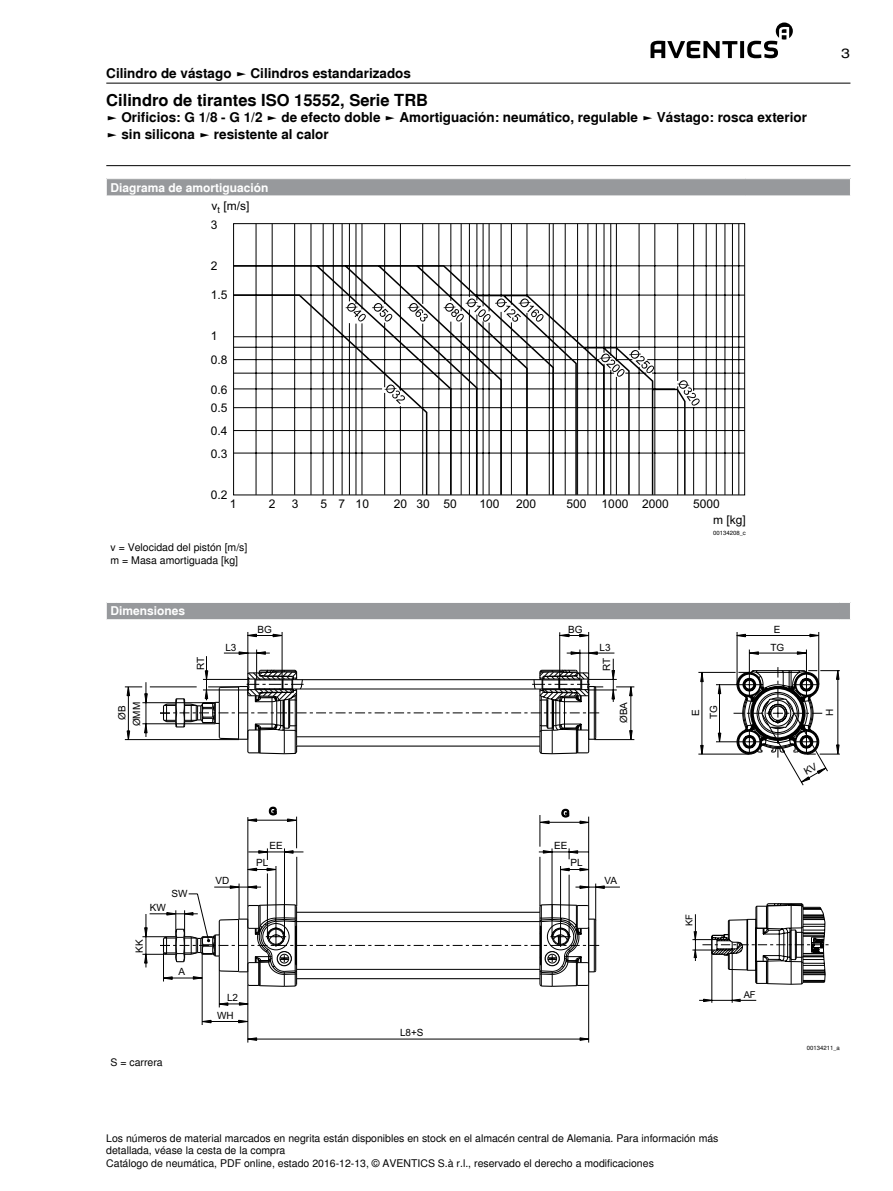
<style>
.page{position:relative;width:893px;height:1191px;background:#fff}
.page>*{position:absolute;margin:0;border:0;box-sizing:border-box;transform-origin:0 0}
.t1{font:700 16.5px "Nimbus Sans Global";color:#000}
.t2{font:700 13.5px/16.5px "Nimbus Sans Global";color:#000}
.t3{font:13.5px "Nimbus Sans Global";color:#000;scale:1.2 1}
.t4{font:12px/24px "Arial";color:#000}
.t5{font:700 12px "Nimbus Sans Global";color:#fff}
.t6{font:10.5px/12.6px "Nimbus Sans Global";color:#000}
.t7{font:9.9px/14.5px "Arial";color:#000;text-align:center}
.t8{font:9.45px "Arial";color:#000}
.t9{font:6px "Nimbus Sans Global";color:#000}
</style>
<div class="page">
<svg style="left:650px;top:23px;width:143px;height:35px"></svg>
<hr style="left:106px;top:83px;width:744px;height:1px;background:#000">
<hr style="left:106px;top:165px;width:744px;height:1px;background:#000">
<div style="left:106px;top:179px;width:744px;height:17px;background:#97999c"></div>
<svg style="left:106px;top:179px;width:1px;height:17px"></svg>
<hr style="left:234px;top:265px;width:511px;height:1px;background:#000">
<hr style="left:234px;top:295px;width:511px;height:1px;background:#000">
<hr style="left:234px;top:336px;width:511px;height:1px;background:#000">
<hr style="left:234px;top:347px;width:511px;height:1px;background:#000">
<hr style="left:647px;top:359px;width:98px;height:1px;background:#000">
<hr style="left:652px;top:373px;width:93px;height:1px;background:#000">
<hr style="left:693px;top:389px;width:52px;height:1px;background:#000">
<hr style="left:234px;top:453px;width:511px;height:1px;background:#000">
<hr style="left:234px;top:407px;width:511px;height:1px;background:#000">
<hr style="left:234px;top:430px;width:511px;height:1px;background:#000">
<hr style="left:256px;top:224px;width:1px;height:271px;background:#000">
<hr style="left:272px;top:224px;width:1px;height:271px;background:#000">
<hr style="left:294px;top:224px;width:1px;height:271px;background:#000">
<hr style="left:311px;top:224px;width:1px;height:271px;background:#000">
<hr style="left:323px;top:224px;width:1px;height:271px;background:#000">
<hr style="left:333px;top:224px;width:1px;height:271px;background:#000">
<hr style="left:342px;top:224px;width:1px;height:271px;background:#000">
<hr style="left:356px;top:224px;width:1px;height:80px;background:#000">
<hr style="left:362px;top:224px;width:1px;height:85px;background:#000">
<hr style="left:384px;top:224px;width:1px;height:80px;background:#000">
<hr style="left:349px;top:224px;width:1px;height:77px;background:#000">
<hr style="left:422px;top:224px;width:1px;height:80px;background:#000">
<hr style="left:439px;top:224px;width:1px;height:271px;background:#000">
<hr style="left:400px;top:224px;width:1px;height:167px;background:#000">
<hr style="left:451px;top:224px;width:1px;height:77px;background:#000">
<hr style="left:461px;top:224px;width:1px;height:87px;background:#000">
<hr style="left:469px;top:224px;width:1px;height:73px;background:#000">
<hr style="left:477px;top:224px;width:1px;height:76px;background:#000">
<hr style="left:483px;top:224px;width:1px;height:82px;background:#000">
<hr style="left:489px;top:224px;width:1px;height:87px;background:#000">
<hr style="left:501px;top:224px;width:1px;height:73px;background:#000">
<hr style="left:511px;top:224px;width:1px;height:81px;background:#000">
<hr style="left:527px;top:224px;width:1px;height:73px;background:#000">
<hr style="left:549px;top:224px;width:1px;height:271px;background:#000">
<hr style="left:553px;top:224px;width:1px;height:271px;background:#000">
<hr style="left:565px;top:224px;width:1px;height:271px;background:#000">
<hr style="left:577px;top:224px;width:1px;height:271px;background:#000">
<hr style="left:588px;top:224px;width:1px;height:271px;background:#000">
<hr style="left:596px;top:224px;width:1px;height:271px;background:#000">
<hr style="left:604px;top:224px;width:1px;height:129px;background:#000">
<hr style="left:610px;top:224px;width:1px;height:132px;background:#000">
<hr style="left:616px;top:224px;width:1px;height:137px;background:#000">
<hr style="left:639px;top:224px;width:1px;height:126px;background:#000">
<hr style="left:655px;top:224px;width:1px;height:271px;background:#000">
<hr style="left:677px;top:224px;width:1px;height:157px;background:#000">
<hr style="left:693px;top:224px;width:1px;height:167px;background:#000">
<hr style="left:693px;top:407px;width:1px;height:88px;background:#000">
<hr style="left:706px;top:224px;width:1px;height:271px;background:#000">
<hr style="left:716px;top:224px;width:1px;height:271px;background:#000">
<hr style="left:725px;top:224px;width:1px;height:271px;background:#000">
<hr style="left:732px;top:224px;width:1px;height:271px;background:#000">
<hr style="left:739px;top:224px;width:1px;height:271px;background:#000">
<svg style="left:233px;top:264px;width:453px;height:232px"></svg>
<svg style="left:346px;top:302px;width:48px;height:21px"></svg>
<svg style="left:408px;top:302px;width:20px;height:20px"></svg>
<svg style="left:444px;top:298px;width:101px;height:25px"></svg>
<svg style="left:600px;top:349px;width:55px;height:29px"></svg>
<svg style="left:677px;top:380px;width:24px;height:27px"></svg>
<svg style="left:385px;top:384px;width:20px;height:20px"></svg>
<div style="left:106px;top:602px;width:744px;height:17px;background:#97999c"></div>
<hr style="left:117px;top:602px;width:723px;height:1px;background:#fff">
<svg style="left:106px;top:602px;width:11px;height:18px"></svg>
<hr style="left:106px;top:619px;width:1px;height:435px;background:#fff">
<svg style="left:840px;top:602px;width:11px;height:18px"></svg>
<hr style="left:840px;top:619px;width:1px;height:435px;background:#fff">
<hr style="left:850px;top:619px;width:1px;height:435px;background:#fff">
<svg style="left:125px;top:632px;width:715px;height:410px"></svg>
<svg style="left:149px;top:673px;width:669px;height:330px"></svg>
<svg style="left:730px;top:998px;width:11px;height:4px"></svg>
<svg style="left:703px;top:998px;width:11px;height:4px"></svg>
<svg style="left:694px;top:903px;width:134px;height:82px"></svg>
<hr style="left:296px;top:857px;width:1px;height:49px;background:#000">
<hr style="left:296px;top:816px;width:1px;height:32px;background:#000">
<hr style="left:540px;top:857px;width:1px;height:49px;background:#000">
<hr style="left:540px;top:815px;width:1px;height:31px;background:#000">
<svg style="left:268px;top:805px;width:10px;height:11px"></svg>
<svg style="left:246px;top:818px;width:11px;height:3px"></svg>
<svg style="left:287px;top:818px;width:11px;height:4px"></svg>
<hr style="left:257px;top:820px;width:30px;height:1px;background:#000">
<svg style="left:560px;top:807px;width:10px;height:11px"></svg>
<svg style="left:538px;top:820px;width:11px;height:4px"></svg>
<svg style="left:580px;top:820px;width:11px;height:4px"></svg>
<hr style="left:549px;top:822px;width:31px;height:1px;background:#000">
<svg style="left:799px;top:762px;width:29px;height:21px"></svg>
<p class="t2" style="left:106px;top:65px;width:306px">Cilindro de vástago ► Cilindros estandarizados</p>
<h1 class="t1" style="left:106px;top:87px;width:323px">Cilindro de tirantes ISO 15552, Serie TRB</h1>
<p class="t2" style="left:106px;top:109px;width:702px">► Orificios: G 1/8 - G 1/2 ► de efecto doble ► Amortiguación: neumático, regulable ► Vástago: rosca exterior ► sin silicona ► resistente al calor</p>
<p class="t3" style="left:841px;top:43px;width:9px">3</p>
<p class="t5" style="left:111px;top:178px;width:160px">Diagrama de amortiguación</p>
<p class="t4" style="left:211px;top:212px;width:8px">3</p>
<p class="t4" style="left:211px;top:254px;width:8px">2</p>
<p class="t4" style="left:211px;top:283px;width:18px">1.5</p>
<p class="t4" style="left:211px;top:324px;width:18px">1<br>0.8</p>
<p class="t4" style="left:211px;top:380px;width:18px;line-height:18.8px">0.6<br>0.5</p>
<p class="t4" style="left:211px;top:419px;width:18px;line-height:23.2px">0.4<br>0.3</p>
<p class="t4" style="left:211px;top:483px;width:18px">0.2</p>
<p class="t4" style="left:230px;top:492px;width:8px">1</p>
<p class="t4" style="left:269px;top:492px;width:8px">2</p>
<p class="t4" style="left:292px;top:492px;width:8px">3</p>
<p class="t4" style="left:320px;top:492px;width:50px">5710</p>
<p class="t4" style="left:394px;top:492px;width:64px">20 30 50</p>
<p class="t4" style="left:479px;top:492px;width:22px">100</p>
<p class="t4" style="left:516px;top:492px;width:22px">200</p>
<p class="t4" style="left:566px;top:492px;width:22px">500</p>
<p class="t4" style="left:602px;top:492px;width:69px">1000 2000</p>
<p class="t4" style="left:693px;top:492px;width:28px">5000</p>
<p class="t4" style="left:212px;top:194px;width:39px">v<sub>t</sub> [m/s]</p>
<p class="t6" style="left:111px;top:541px;width:138px">v = Velocidad del pistón [m/s] m = Masa amortiguada [kg]</p>
<p class="t5" style="left:111px;top:602px;width:76px">Dimensiones</p>
<p class="t7" style="left:115px;top:726px;width:26px;rotate:-90deg">ØB<br>ØMM</p>
<p class="t7" style="left:193px;top:670px;width:15px;rotate:-90deg">RT</p>
<p class="t7" style="left:225px;top:640px;width:13px">L3</p>
<p class="t7" style="left:257px;top:622px;width:16px">BG</p>
<p class="t7" style="left:568px;top:622px;width:16px">BG</p>
<p class="t7" style="left:600px;top:640px;width:13px">L3</p>
<p class="t7" style="left:599px;top:670px;width:15px;rotate:-90deg">RT</p>
<p class="t7" style="left:616px;top:723px;width:23px;rotate:-90deg">ØBA</p>
<p class="t4" style="left:713px;top:508px;width:34px">m [kg]</p>
<p class="t9" style="left:713px;top:528px;width:34px">00134208_c</p>
<p class="t7" style="left:770px;top:620px;width:15px;line-height:18px">E<br>TG</p>
<p class="t7" style="left:706px;top:719px;width:15px;rotate:-90deg">TG</p>
<p class="t7" style="left:688px;top:716px;width:8px;rotate:-90deg">E</p>
<p class="t7" style="left:822px;top:716px;width:9px;rotate:-90deg">H</p>
<p class="t7" style="left:171px;top:886px;width:18px">SW</p>
<p class="t7" style="left:150px;top:900px;width:18px">KW</p>
<p class="t7" style="left:132px;top:953px;width:15px;rotate:-90deg">KK</p>
<p class="t7" style="left:179px;top:964px;width:8px">A</p>
<p class="t7" style="left:215px;top:873px;width:15px">VD</p>
<p class="t7" style="left:269px;top:838px;width:15px">EE</p>
<p class="t7" style="left:256px;top:855px;width:14px">PL</p>
<p class="t7" style="left:227px;top:990px;width:13px">L2</p>
<p class="t7" style="left:217px;top:1008px;width:18px">WH</p>
<p class="t7" style="left:400px;top:1025px;width:25px">L8+S</p>
<p class="t7" style="left:554px;top:838px;width:15px">EE</p>
<p class="t7" style="left:570px;top:855px;width:14px">PL</p>
<p class="t7" style="left:605px;top:873px;width:14px">VA</p>
<p class="t8" style="left:683px;top:926px;width:14px;rotate:-90deg">KF</p>
<p class="t8" style="left:744px;top:988px;width:14px">AF</p>
<p class="t6" style="left:111px;top:1055px;width:54px">S = carrera</p>
<p class="t6" style="left:106px;top:1131px;width:614px">Los números de material marcados en negrita están disponibles en stock en el almacén central de Alemania. Para información más detallada, véase la cesta de la compra<br>Catálogo de neumática, PDF online, estado 2016-12-13, © AVENTICS S.à r.l., reservado el derecho a modificaciones</p>
<p class="t9" style="left:807px;top:1043px;width:35px">00134211_a</p>
</div>
